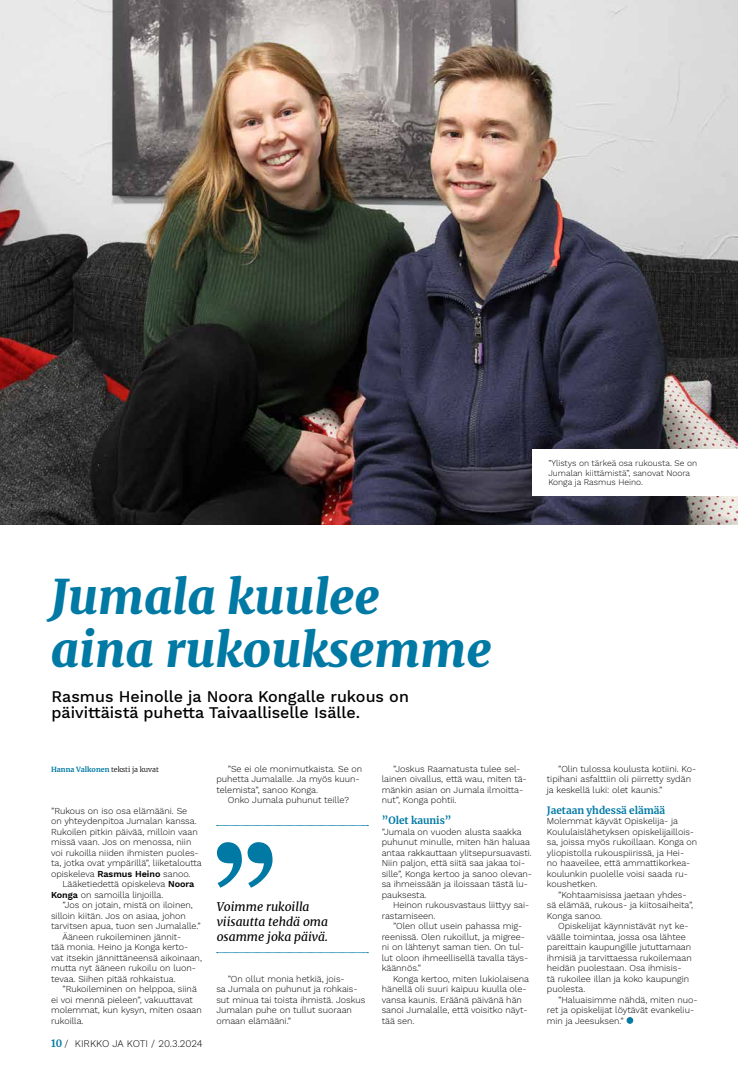
<style>
.page{position:relative;width:738px;height:1078px;background:#fff}
.page>*{position:absolute;margin:0;border:0;box-sizing:border-box;transform-origin:0 0}
.t1{font:italic 900 48px/52.5px "Merriweather";color:#0079a4}
.t2{font:500 16px/16px "Work Sans";color:#000}
.t3{font:italic 12px/15px "Merriweather";color:#000}
.t4{font:700 10px "Merriweather";color:#0079a4}
.t5{font:300 10px "Work Sans";color:#000}
.t6{font:300 9px/10.5px "Work Sans";color:#000}
.t7{font:300 8.5px/9.5px "Work Sans";color:#000}
.t8{font:700 7px "Merriweather";color:#0079a4}
.s1{font-weight:300;color:#000}
.s2{font-weight:600}
.s3{font-family:"Merriweather";font-weight:700;color:#0079a4}
</style>
<div class="page">
<img style="left:0;top:0;width:737px;height:524px">
<div style="left:532px;top:449px;width:205px;height:46px;background:#fff"></div>
<div style="left:626px;top:1016px;width:6px;height:7px;border:1px solid #0079a4;border-radius:50%"></div>
<svg style="left:217px;top:842px;width:55px;height:45px"></svg>
<svg style="left:216px;top:952px;width:152px;height:1px"></svg>
<svg style="left:216px;top:825px;width:152px;height:1px"></svg>
<p class="t7" style="left:548px;top:458px;width:150px">”Ylistys on tärkeä osa rukousta. Se on<br>Jumalan kiittämistä”, sanovat Noora<br>Konga ja Rasmus Heino.</p>
<h1 class="t1" style="left:51px;top:568px;width:442px">Jumala kuulee aina rukouksemme</h1>
<h2 class="t2" style="left:51px;top:689px;width:358px">Rasmus Heinolle ja Noora Kongalle rukous on päivittäistä puhetta Taivaalliselle Isälle.</h2>
<p class="t8" style="left:51px;top:764px;width:109px">Hanna Valkonen <span class="s1">teksti ja kuvat</span></p>
<p class="t6" style="left:51px;top:805px;width:152px">”Rukous on iso osa elämääni. Se<br>on yhteydenpitoa Jumalan kanssa.<br>Rukoilen pitkin päivää, milloin vaan missä vaan. Jos on menossa, niin voi rukoilla niiden ihmisten puoles&shy;ta, jotka ovat ympärillä”, liiketaloutta opiskeleva <span class="s2">Rasmus Heino</span> sanoo.</p>
<p class="t6" style="left:51px;top:879px;width:145px;text-indent:11px">Lääketiedettä opiskeleva <span class="s2">Noora<br>Konga</span> on samoilla linjoilla.</p>
<p class="t6" style="left:62px;top:900px;width:132px">”Jos on jotain, mistä on iloinen,</p>
<p class="t6" style="left:51px;top:910px;width:136px">silloin kiitän. Jos on asiaa, johon</p>
<p class="t6" style="left:51px;top:921px;width:151px">tarvitsen apua, tuon sen Jumalalle.”</p>
<p class="t6" style="left:62px;top:931px;width:120px">Ääneen rukoileminen jännit-</p>
<p class="t6" style="left:51px;top:942px;width:139px">tää monia. Heino ja Konga kerto-</p>
<p class="t6" style="left:51px;top:952px;width:152px">vat itsekin jännittäneensä aikoinaan,</p>
<p class="t6" style="left:51px;top:963px;width:146px">mutta nyt ääneen rukoilu on luon-</p>
<p class="t6" style="left:51px;top:973px;width:126px">tevaa. Siihen pitää rohkaistua.</p>
<p class="t6" style="left:62px;top:984px;width:136px">”Rukoileminen on helppoa, siinä</p>
<p class="t6" style="left:51px;top:994px;width:143px">ei voi mennä pieleen”, vakuuttavat</p>
<p class="t6" style="left:51px;top:1005px;width:152px">molemmat, kun kysyn, miten osaan</p>
<p class="t6" style="left:51px;top:1015px;width:34px">rukoilla.</p>
<p class="t5" style="left:51px;top:1037px;width:153px"><span class="s3">10</span> / KIRKKO JA KOTI / 20.3.2024</p>
<p class="t6" style="left:216px;top:763px;width:147px;text-indent:11px">”Se ei ole monimutkaista. Se on puhetta Jumalalle. Ja myös kuun&shy;telemista”, sanoo Konga.</p>
<p class="t6" style="left:227px;top:795px;width:123px">Onko Jumala puhunut teille?</p>
<h3 class="t3" style="left:216px;top:898px;width:113px">Voimme rukoilla viisautta tehdä oma osamme joka päivä.</h3>
<p class="t6" style="left:216px;top:973px;width:150px;text-indent:11px">”On ollut monia hetkiä, jois-<br>sa Jumala on puhunut ja rohkais&shy;sut minua tai toista ihmistä. Joskus<br>Jumalan puhe on tullut suoraan omaan elämääni.”</p>
<p class="t6" style="left:381px;top:763px;width:146px;text-indent:11px">”Joskus Raamatusta tulee sel&shy;lainen oivallus, että wau, miten tä&shy;mänkin asian on Jumala ilmoitta&shy;nut”, Konga pohtii.</p>
<p class="t4" style="left:381px;top:813px;width:71px">”Olet kaunis”</p>
<p class="t6" style="left:381px;top:826px;width:152px">”Jumala on vuoden alusta saakka puhunut minulle, miten hän haluaa antaa rakkauttaan ylitsepursuavasti.<br>Niin paljon, että siitä saa jakaa toi&shy;sille”, Konga kertoo ja sanoo olevan&shy;sa ihmeissään ja iloissaan tästä lu&shy;pauksesta.</p>
<p class="t6" style="left:381px;top:900px;width:149px;text-indent:11px">Heinon rukousvastaus liittyy sai&shy;rastamiseen.</p>
<p class="t6" style="left:381px;top:921px;width:148px;text-indent:11px">”Olen ollut usein pahassa mig&shy;reenissä. Olen rukoillut, ja migree&shy;ni on lähtenyt saman tien. On tul&shy;lut oloon ihmeellisellä tavalla täys&shy;käännös.”</p>
<p class="t6" style="left:381px;top:973px;width:149px;text-indent:11px">Konga kertoo, miten lukiolaisena hänellä oli suuri kaipuu kuulla ole&shy;vansa kaunis. Eräänä päivänä hän sanoi Jumalalle, että voisitko näyt&shy;tää sen.</p>
<p class="t6" style="left:546px;top:763px;width:151px;text-indent:11px">”Olin tulossa koulusta kotiini. Ko&shy;tipihani asfalttiin oli piirretty sydän ja keskellä luki: olet kaunis.”</p>
<p class="t4" style="left:546px;top:802px;width:120px">Jaetaan yhdessä elämää</p>
<p class="t6" style="left:546px;top:816px;width:152px">Molemmat käyvät Opiskelija- ja Koululaislähetyksen opiskelijaillois&shy;sa, joissa myös rukoillaan. Konga on yliopistolla rukouspiirissä, ja Hei-<br>no haaveilee, että ammattikorkea&shy;koulunkin puolelle voisi saada ru&shy;koushetken.</p>
<p class="t6" style="left:546px;top:889px;width:148px;text-indent:11px">”Kohtaamisissa jaetaan yhdes&shy;sä elämää, rukous- ja kiitosaiheita”,<br>Konga sanoo.</p>
<p class="t6" style="left:546px;top:921px;width:146px;text-indent:11px">Opiskelijat käynnistävät nyt ke&shy;väälle toimintaa, jossa osa lähtee pareittain kaupungille jututtamaan ihmisiä ja tarvittaessa rukoilemaan heidän puolestaan. Osa ihmisis&shy;tä rukoilee illan ja koko kaupungin puolesta.</p>
<p class="t6" style="left:546px;top:994px;width:152px;text-indent:11px">”Haluaisimme nähdä, miten nuo&shy;ret ja opiskelijat löytävät evankeliu&shy;min ja Jeesuksen.”</p>
</div>
